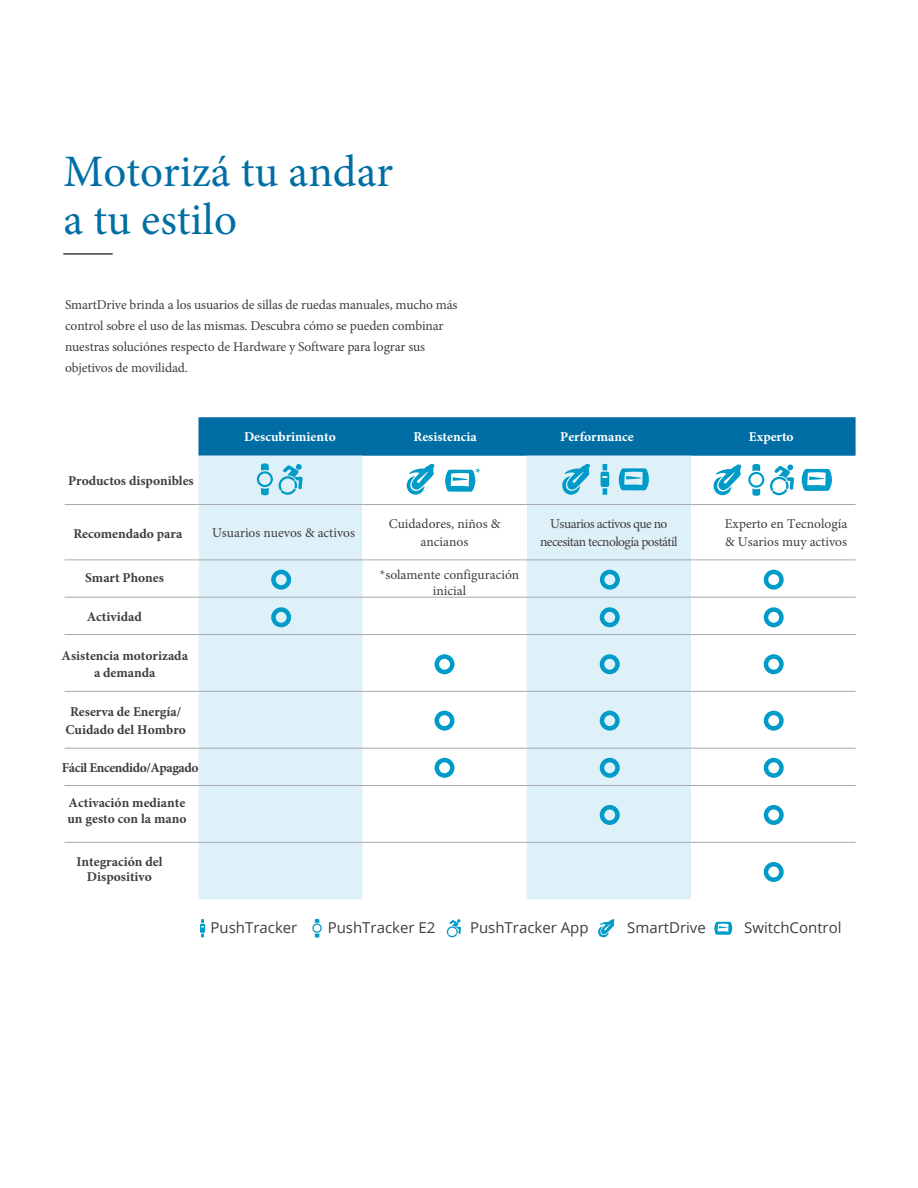
<style>
.page{position:relative;width:918px;height:1188px;background:#fff}
.page>*{position:absolute;margin:0;border:0;box-sizing:border-box;transform-origin:0 0}
.t1{font:45px/48.2px "Minion Pro";color:#006ea5}
.t2{font:15px "Open Sans";color:#3e3e3f}
.t3{font:13.5px/21px "Minion Pro";letter-spacing:-.01em;color:#3e3e3f;text-align:center}
.t4{font:700 13.5px/16.6px "Minion Pro";color:#3e3e3f;text-align:center}
.t5{font:13.5px/18px "Minion Pro";letter-spacing:-.04em;color:#3e3e3f;text-align:center}
.t6{font:700 13.5px "Minion Pro";color:#fff}
.t7{font:700 13.5px "Minion Pro";letter-spacing:-.03em;color:#3e3e3f}
.t8{font:700 13.5px "Minion Pro";color:#009bc8}
</style>
<div class="page">
<div style="left:198px;top:417px;width:658px;height:39px;background:#006ea5"></div>
<svg style="left:198px;top:456px;width:493px;height:443px;fill:#dff1f8"></svg>
<svg style="left:65px;top:505px;width:791px;height:92px"></svg>
<hr style="left:65px;top:634px;width:133px;height:1px;background:#a8a9ad">
<hr style="left:198px;top:634px;width:164px;height:1px;background:#a8a9ad">
<hr style="left:362px;top:634px;width:165px;height:1px;background:#a8a9ad">
<hr style="left:691px;top:634px;width:165px;height:1px;background:#a8a9ad">
<hr style="left:65px;top:691px;width:133px;height:1px;background:#a8a9ad">
<hr style="left:198px;top:691px;width:164px;height:1px;background:#a8a9ad">
<hr style="left:362px;top:691px;width:165px;height:1px;background:#a8a9ad">
<hr style="left:691px;top:691px;width:165px;height:1px;background:#a8a9ad">
<hr style="left:65px;top:748px;width:133px;height:1px;background:#a8a9ad">
<hr style="left:198px;top:748px;width:164px;height:1px;background:#a8a9ad">
<hr style="left:362px;top:748px;width:165px;height:1px;background:#a8a9ad">
<hr style="left:691px;top:748px;width:165px;height:1px;background:#a8a9ad">
<hr style="left:65px;top:785px;width:133px;height:1px;background:#a8a9ad">
<hr style="left:198px;top:785px;width:164px;height:1px;background:#a8a9ad">
<hr style="left:362px;top:785px;width:165px;height:1px;background:#a8a9ad">
<hr style="left:691px;top:785px;width:165px;height:1px;background:#a8a9ad">
<hr style="left:65px;top:842px;width:133px;height:1px;background:#a8a9ad">
<hr style="left:198px;top:842px;width:164px;height:1px;background:#a8a9ad">
<hr style="left:362px;top:842px;width:165px;height:1px;background:#a8a9ad">
<hr style="left:691px;top:842px;width:165px;height:1px;background:#a8a9ad">
<hr style="left:527px;top:691px;width:164px;height:1px;background:#a8a9ad">
<hr style="left:527px;top:748px;width:164px;height:1px;background:#a8a9ad">
<hr style="left:527px;top:785px;width:164px;height:1px;background:#a8a9ad">
<hr style="left:527px;top:842px;width:164px;height:1px;background:#a8a9ad">
<hr style="left:65px;top:597px;width:133px;height:1px;background:#a8a9ad">
<hr style="left:198px;top:597px;width:164px;height:1px;background:#a8a9ad">
<hr style="left:527px;top:634px;width:164px;height:1px;background:#a8a9ad">
<hr style="left:527px;top:597px;width:164px;height:1px;background:#a8a9ad">
<hr style="left:362px;top:597px;width:165px;height:1px;background:#a8a9ad">
<hr style="left:691px;top:597px;width:165px;height:1px;background:#a8a9ad">
<hr style="left:65px;top:504px;width:133px;height:1px;background:#a8a9ad">
<hr style="left:65px;top:560px;width:133px;height:1px;background:#a8a9ad">
<hr style="left:362px;top:504px;width:165px;height:1px;background:#a8a9ad">
<hr style="left:362px;top:560px;width:165px;height:1px;background:#a8a9ad">
<hr style="left:691px;top:504px;width:165px;height:1px;background:#a8a9ad">
<hr style="left:691px;top:560px;width:165px;height:1px;background:#a8a9ad">
<hr style="left:527px;top:504px;width:164px;height:1px;background:#a8a9ad">
<hr style="left:527px;top:560px;width:164px;height:1px;background:#a8a9ad">
<hr style="left:198px;top:504px;width:164px;height:1px;background:#a8a9ad">
<hr style="left:198px;top:560px;width:164px;height:1px;background:#a8a9ad">
<div style="left:764px;top:711px;width:20px;height:20px;border:4px solid #009bc8;border-radius:50%"></div>
<div style="left:764px;top:607px;width:20px;height:20px;border:4px solid #009bc8;border-radius:50%"></div>
<div style="left:271px;top:570px;width:20px;height:20px;border:4px solid #009bc8;border-radius:50%"></div>
<div style="left:764px;top:862px;width:20px;height:20px;border:4px solid #009bc8;border-radius:50%"></div>
<div style="left:600px;top:654px;width:20px;height:20px;border:4px solid #009bc8;border-radius:50%"></div>
<div style="left:600px;top:570px;width:20px;height:20px;border:4px solid #009bc8;border-radius:50%"></div>
<div style="left:435px;top:654px;width:19px;height:20px;border:4px solid #009bc8;border-radius:50%"></div>
<div style="left:435px;top:711px;width:19px;height:20px;border:4px solid #009bc8;border-radius:50%"></div>
<div style="left:271px;top:607px;width:20px;height:20px;border:4px solid #009bc8;border-radius:50%"></div>
<div style="left:600px;top:758px;width:20px;height:20px;border:4px solid #009bc8;border-radius:50%"></div>
<div style="left:764px;top:654px;width:20px;height:20px;border:4px solid #009bc8;border-radius:50%"></div>
<div style="left:764px;top:570px;width:20px;height:20px;border:4px solid #009bc8;border-radius:50%"></div>
<div style="left:764px;top:758px;width:20px;height:20px;border:4px solid #009bc8;border-radius:50%"></div>
<div style="left:435px;top:758px;width:19px;height:20px;border:4px solid #009bc8;border-radius:50%"></div>
<div style="left:600px;top:607px;width:20px;height:20px;border:4px solid #009bc8;border-radius:50%"></div>
<div style="left:600px;top:805px;width:20px;height:20px;border:4px solid #009bc8;border-radius:50%"></div>
<div style="left:600px;top:711px;width:20px;height:20px;border:4px solid #009bc8;border-radius:50%"></div>
<div style="left:764px;top:805px;width:20px;height:20px;border:4px solid #009bc8;border-radius:50%"></div>
<svg style="left:447px;top:919px;width:14px;height:18px"></svg>
<svg style="left:598px;top:919px;width:17px;height:19px"></svg>
<svg style="left:714px;top:922px;width:19px;height:13px"></svg>
<svg style="left:200px;top:919px;width:5px;height:18px"></svg>
<svg style="left:312px;top:919px;width:10px;height:19px"></svg>
<hr style="left:63px;top:253px;width:50px;height:2px;background:#3e3e3f">
<svg style="left:279px;top:464px;width:24px;height:31px"></svg>
<svg style="left:770px;top:465px;width:24px;height:30px"></svg>
<svg style="left:406px;top:464px;width:28px;height:32px"></svg>
<svg style="left:713px;top:464px;width:28px;height:32px"></svg>
<svg style="left:561px;top:464px;width:29px;height:32px"></svg>
<svg style="left:618px;top:468px;width:32px;height:22px"></svg>
<svg style="left:801px;top:469px;width:31px;height:22px"></svg>
<svg style="left:601px;top:464px;width:8px;height:31px"></svg>
<svg style="left:748px;top:464px;width:16px;height:32px"></svg>
<svg style="left:257px;top:463px;width:16px;height:32px"></svg>
<svg style="left:445px;top:470px;width:31px;height:22px"></svg>
<p class="t1" style="left:63px;top:148px;width:331px">Motorizá tu andar a tu estilo</p>
<p class="t3" style="left:65px;top:295px;width:394px;text-align:left">SmartDrive brinda a los usuarios de sillas de ruedas manuales, mucho más control sobre el uso de las mismas. Descubra cómo se pueden combinar nuestras soluciónes respecto de Hardware y Software para lograr sus objetivos de movilidad.</p>
<p class="t6" style="left:244px;top:427px;width:93px">Descubrimiento</p>
<p class="t6" style="left:413px;top:427px;width:65px">Resistencia</p>
<p class="t6" style="left:560px;top:427px;width:75px">Performance</p>
<p class="t6" style="left:749px;top:427px;width:46px">Experto</p>
<p class="t4" style="left:68px;top:472px;width:127px">Productos disponibles</p>
<p class="t8" style="left:475px;top:463px;width:7px">*</p>
<p class="t4" style="left:73px;top:525px;width:110px">Recomendado para</p>
<p class="t3" style="left:212px;top:522px;width:145px">Usuarios nuevos &amp; activos</p>
<p class="t3" style="left:389px;top:515px;width:113px;line-height:18px">Cuidadores, niños &amp; ancianos</p>
<p class="t5" style="left:540px;top:515px;width:139px">Usuarios activos que no necesitan tecnología postátil</p>
<p class="t3" style="left:725px;top:515px;width:124px;line-height:18px;text-align:left">Experto en Tecnología &amp; Usarios muy activos</p>
<p class="t4" style="left:85px;top:569px;width:80px">Smart Phones</p>
<p class="t3" style="left:380px;top:566px;width:141px;line-height:16.2px">*solamente configuración inicial</p>
<p class="t4" style="left:87px;top:608px;width:57px">Actividad</p>
<p class="t4" style="left:62px;top:647px;width:128px">Asistencia motorizada a demanda</p>
<p class="t4" style="left:65px;top:702px;width:122px;line-height:18px">Reserva de Energía/<br>Cuidado del Hombro</p>
<p class="t7" style="left:62px;top:758px;width:138px">Fácil Encendido/Apagado</p>
<p class="t4" style="left:67px;top:795px;width:121px;line-height:16px;text-align:left">Activación mediante un gesto con la mano</p>
<p class="t4" style="left:76px;top:853px;width:87px;line-height:15.8px">Integración del<br>Dispositivo</p>
<p class="t2" style="left:211px;top:917px;width:88px">PushTracker</p>
<p class="t2" style="left:328px;top:917px;width:109px">PushTracker E2</p>
<p class="t2" style="left:470px;top:917px;width:120px">PushTracker App</p>
<p class="t2" style="left:627px;top:917px;width:80px">SmartDrive</p>
<p class="t2" style="left:744px;top:917px;width:99px">SwitchControl</p>
</div>
